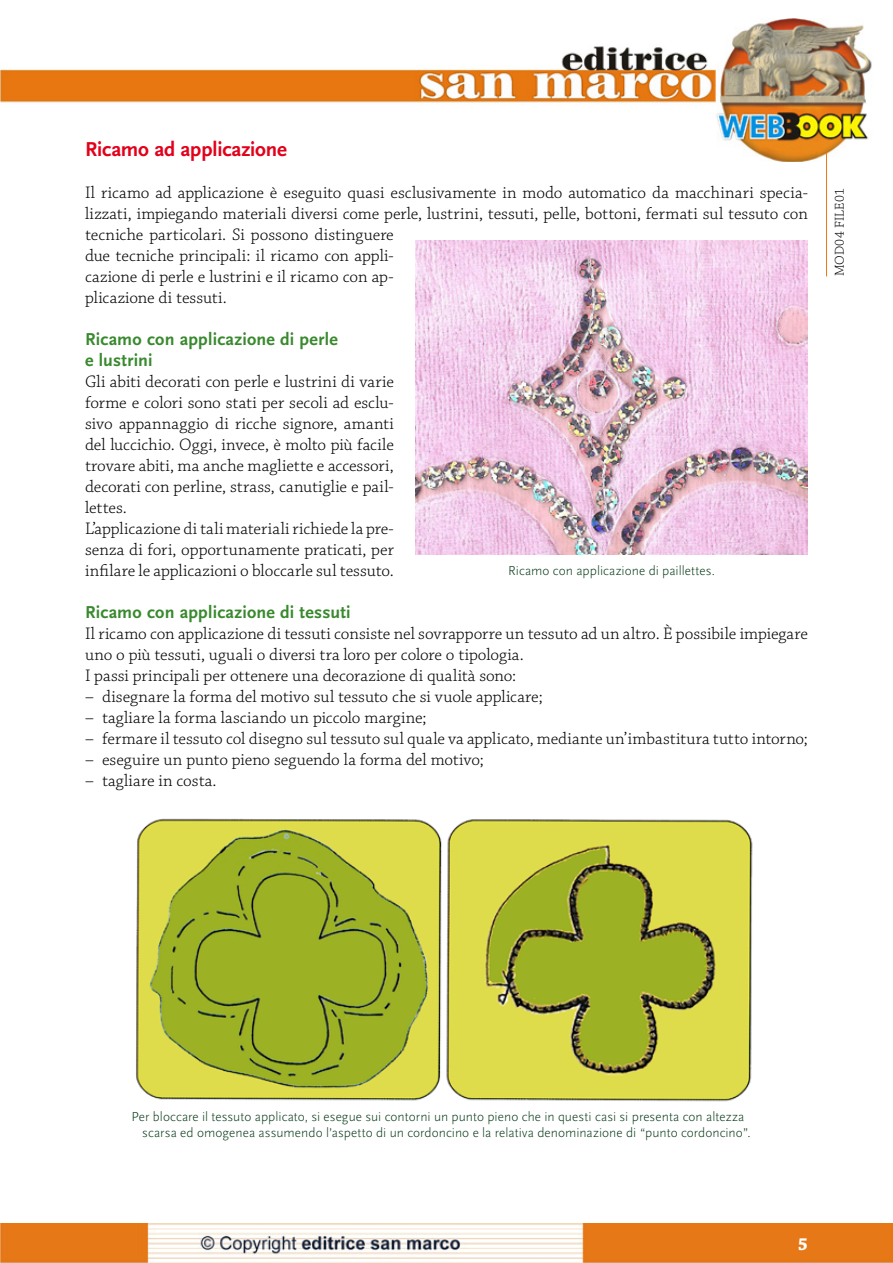
<style>
.page{position:relative;width:893px;height:1263px;background:#fff}
.page>*{position:absolute;margin:0;border:0;box-sizing:border-box;transform-origin:0 0}
.t1{font:700 21px "Scala Sans";letter-spacing:-.01em;color:#e2001a}
.t2{font:700 18px/21px "Scala Sans";letter-spacing:.01em;color:#39892e}
.t3{font:700 18px "Chaparral Pro";color:#fff}
.t4{font:300 17.55px/21px "Chaparral Pro";color:#000}
.t5{font:300 13.5px/16.5px "Scala Sans";letter-spacing:.005em;color:#003613}
.t6{font:300 13.5px "Chaparral Pro";letter-spacing:.02em;color:#000}
</style>
<div class="page">
<img style="left:0;top:1224px;width:893px;height:39px">
<img style="left:0;top:19px;width:872px;height:143px">
<hr style="left:826px;top:153px;width:1px;height:123px;background:#e97810">
<img style="left:136px;top:818px;width:617px;height:284px">
<img style="left:415px;top:240px;width:393px;height:314px">
<p class="t1" style="left:85px;top:138px;width:203px">Ricamo ad applicazione</p>
<p class="t4" style="left:85px;top:182px;width:724px">Il ricamo ad applicazione è eseguito quasi esclusivamente in modo automatico da macchinari specia&shy;lizzati, impiegando materiali diversi come perle, lustrini, tessuti, pelle, bottoni, fermati sul tessuto con tecniche particolari. Si possono distinguere<br>due tecniche principali: il ricamo con appli-<br>cazione di perle e lustrini e il ricamo con ap-<br>plicazione di tessuti.</p>
<p class="t2" style="left:85px;top:329px;width:254px">Ricamo con applicazione di perle e lustrini</p>
<p class="t4" style="left:85px;top:371px;width:310px">Gli abiti decorati con perle e lustrini di varie forme e colori sono stati per secoli ad esclu&shy;sivo appannaggio di ricche signore, amanti del luccichio. Oggi, invece, è molto più facile trovare abiti, ma anche magliette e accessori, decorati con perline, strass, canutiglie e pail&shy;lettes.<br>L’applicazione di tali materiali richiede la pre&shy;senza di fori, opportunamente praticati, per infilare le applicazioni o bloccarle sul tessuto.</p>
<p class="t2" style="left:85px;top:602px;width:267px">Ricamo con applicazione di tessuti</p>
<p class="t4" style="left:85px;top:623px;width:724px">Il ricamo con applicazione di tessuti consiste nel sovrapporre un tessuto ad un altro. È possibile impiegare uno o più tessuti, uguali o diversi tra loro per colore o tipologia.<br>I passi principali per ottenere una decorazione di qualità sono:</p>
<p class="t4" style="left:85px;top:686px;width:459px">– disegnare la forma del motivo sul tessuto che si vuole applicare;</p>
<p class="t4" style="left:85px;top:707px;width:343px">– tagliare la forma lasciando un piccolo margine;</p>
<p class="t4" style="left:85px;top:729px;width:724px">– fermare il tessuto col disegno sul tessuto sul quale va applicato, mediante un’imbastitura tutto intorno;</p>
<p class="t4" style="left:85px;top:750px;width:400px">– eseguire un punto pieno seguendo la forma del motivo;</p>
<p class="t4" style="left:85px;top:771px;width:133px">– tagliare in costa.</p>
<p class="t5" style="left:508px;top:563px;width:208px">Ricamo con applicazione di paillettes.</p>
<p class="t6" style="left:832px;top:276px;width:90px;rotate:-90deg">MOD04 FILE01</p>
<p class="t5" style="left:142px;top:1108px;width:610px;text-indent:-11px">Per bloccare il tessuto applicato, si esegue sui contorni un punto pieno che in questi casi si presenta con altezza scarsa ed omogenea assumendo l’aspetto di un cordoncino e la relativa denominazione di “punto cordoncino”.</p>
<p class="t3" style="left:798px;top:1233px;width:12px">5</p>
</div>
